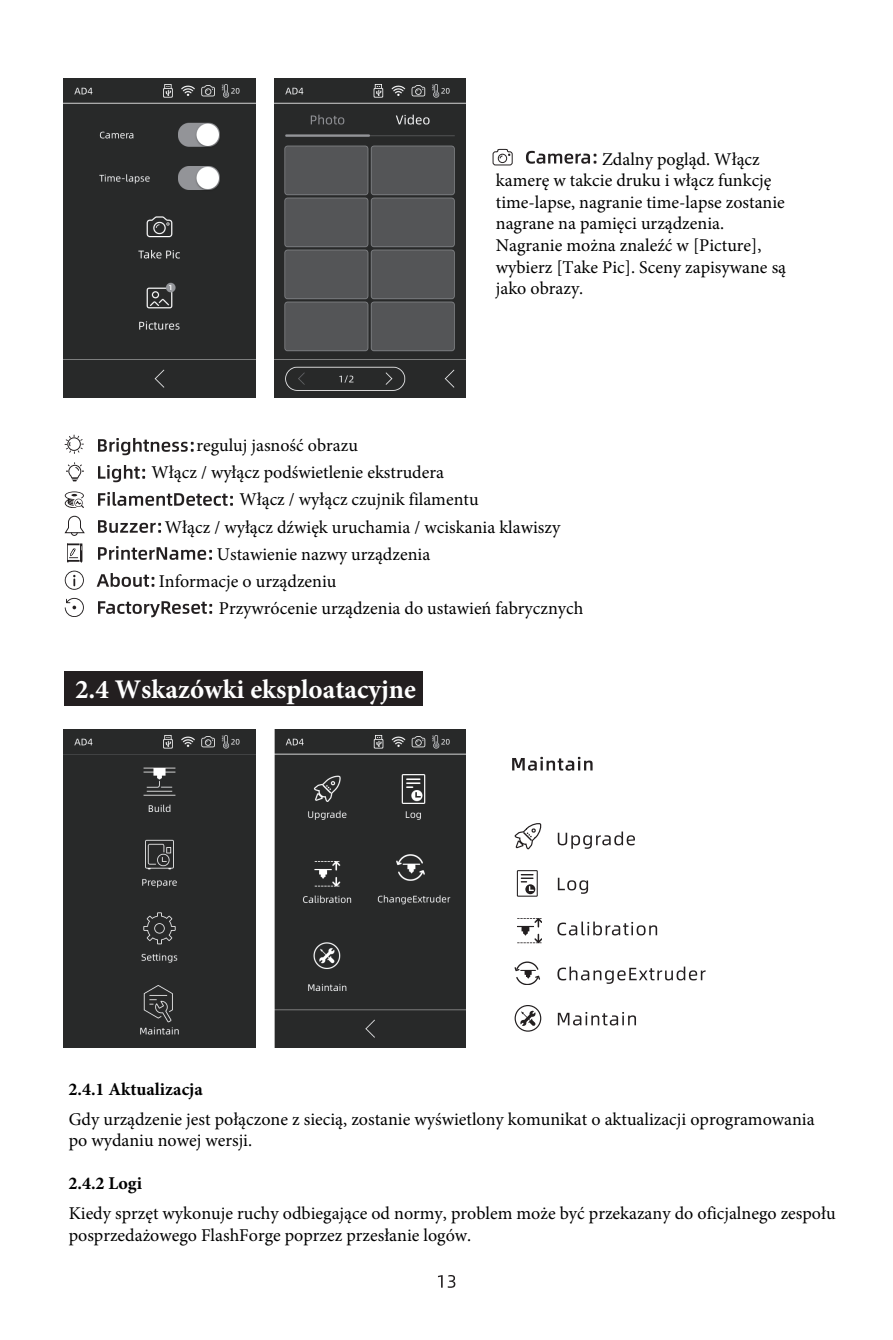
<style>
.page{position:relative;width:893px;height:1340px;background:#fff}
.page>*{position:absolute;margin:0;border:0;box-sizing:border-box;transform-origin:0 0}
.t1{font:700 27px "Minion Pro";color:#fff}
.t2{font:18px/21.6px "Minion Pro";color:#000}
.t3{font:700 18px "Minion Pro";color:#000}
</style>
<div class="page">
<svg style="left:98px;top:438px;width:96px;height:17px"></svg>
<svg style="left:98px;top:465px;width:47px;height:17px"></svg>
<svg style="left:98px;top:492px;width:135px;height:14px"></svg>
<svg style="left:98px;top:520px;width:63px;height:13px"></svg>
<svg style="left:98px;top:546px;width:114px;height:14px"></svg>
<svg style="left:97px;top:573px;width:57px;height:14px"></svg>
<svg style="left:98px;top:601px;width:114px;height:16px"></svg>
<svg style="left:526px;top:151px;width:70px;height:13px"></svg>
<svg style="left:492px;top:148px;width:21px;height:18px"></svg>
<svg style="left:65px;top:434px;width:19px;height:20px"></svg>
<svg style="left:66px;top:462px;width:18px;height:19px"></svg>
<svg style="left:65px;top:491px;width:19px;height:17px"></svg>
<svg style="left:64px;top:515px;width:21px;height:21px"></svg>
<svg style="left:67px;top:543px;width:15px;height:19px"></svg>
<svg style="left:65px;top:570px;width:19px;height:20px"></svg>
<svg style="left:65px;top:598px;width:19px;height:19px"></svg>
<svg style="left:512px;top:756px;width:81px;height:14px"></svg>
<svg style="left:558px;top:831px;width:77px;height:17px"></svg>
<svg style="left:558px;top:877px;width:30px;height:16px"></svg>
<svg style="left:557px;top:921px;width:100px;height:14px"></svg>
<svg style="left:557px;top:966px;width:149px;height:17px"></svg>
<svg style="left:558px;top:1012px;width:78px;height:13px"></svg>
<svg style="left:514px;top:823px;width:28px;height:26px"></svg>
<svg style="left:523px;top:832px;width:9px;height:9px"></svg>
<svg style="left:517px;top:918px;width:25px;height:25px"></svg>
<div style="left:517px;top:870px;width:21px;height:26px;border:1px solid #231f20"></div>
<svg style="left:521px;top:874px;width:14px;height:20px"></svg>
<div style="left:515px;top:1005px;width:26px;height:26px;border:1px solid #231f20;border-radius:50%"></div>
<svg style="left:520px;top:1010px;width:16px;height:16px"></svg>
<svg style="left:514px;top:961px;width:26px;height:24px"></svg>
<div style="left:64px;top:729px;width:191px;height:318px;background:#282929"></div>
<img style="left:274px;top:78px;width:192px;height:319px">
<img style="left:274px;top:729px;width:192px;height:318px">
<img style="left:64px;top:78px;width:191px;height:319px">
<svg style="left:438px;top:1275px;width:17px;height:12px"></svg>
<div style="left:64px;top:671px;width:359px;height:35px;background:#231f20"></div>
<p class="t2" style="left:496px;top:148px;width:292px;text-indent:106px">Zdalny pogląd. Włącz kamerę w takcie druku i włącz funkcję time-lapse, nagranie time-lapse zostanie nagrane na pamięci urządzenia.<br>Nagranie można znaleźć w [Picture], wybierz [Take Pic]. Sceny zapisywane są jako obrazy.</p>
<p class="t2" style="left:196px;top:434px;width:163px">reguluj jasność obrazu</p>
<p class="t2" style="left:151px;top:461px;width:294px">Włącz / wyłącz podświetlenie ekstrudera</p>
<p class="t2" style="left:239px;top:488px;width:241px">Włącz / wyłącz czujnik filamentu</p>
<p class="t2" style="left:165px;top:516px;width:397px">Włącz / wyłącz dźwięk uruchamia / wciskania klawiszy</p>
<p class="t2" style="left:217px;top:543px;width:215px">Ustawienie nazwy urządzenia</p>
<p class="t2" style="left:159px;top:570px;width:179px">Informacje o urządzeniu</p>
<p class="t2" style="left:219px;top:597px;width:366px">Przywrócenie urządzenia do ustawień fabrycznych</p>
<h1 class="t1" style="left:75px;top:670px;width:342px">2.4 Wskazówki eksploatacyjne</h1>
<p class="t3" style="left:68px;top:1076px;width:136px">2.4.1 Aktualizacja</p>
<p class="t2" style="left:69px;top:1108px;width:747px">Gdy urządzenie jest połączone z siecią, zostanie wyświetlony komunikat o aktualizacji oprogramowania po wydaniu nowej wersji.</p>
<p class="t3" style="left:68px;top:1170px;width:75px">2.4.2 Logi</p>
<p class="t2" style="left:69px;top:1202px;width:768px">Kiedy sprzęt wykonuje ruchy odbiegające od normy, problem może być przekazany do oficjalnego zespołu posprzedażowego FlashForge poprzez przesłanie logów.</p>
</div>
